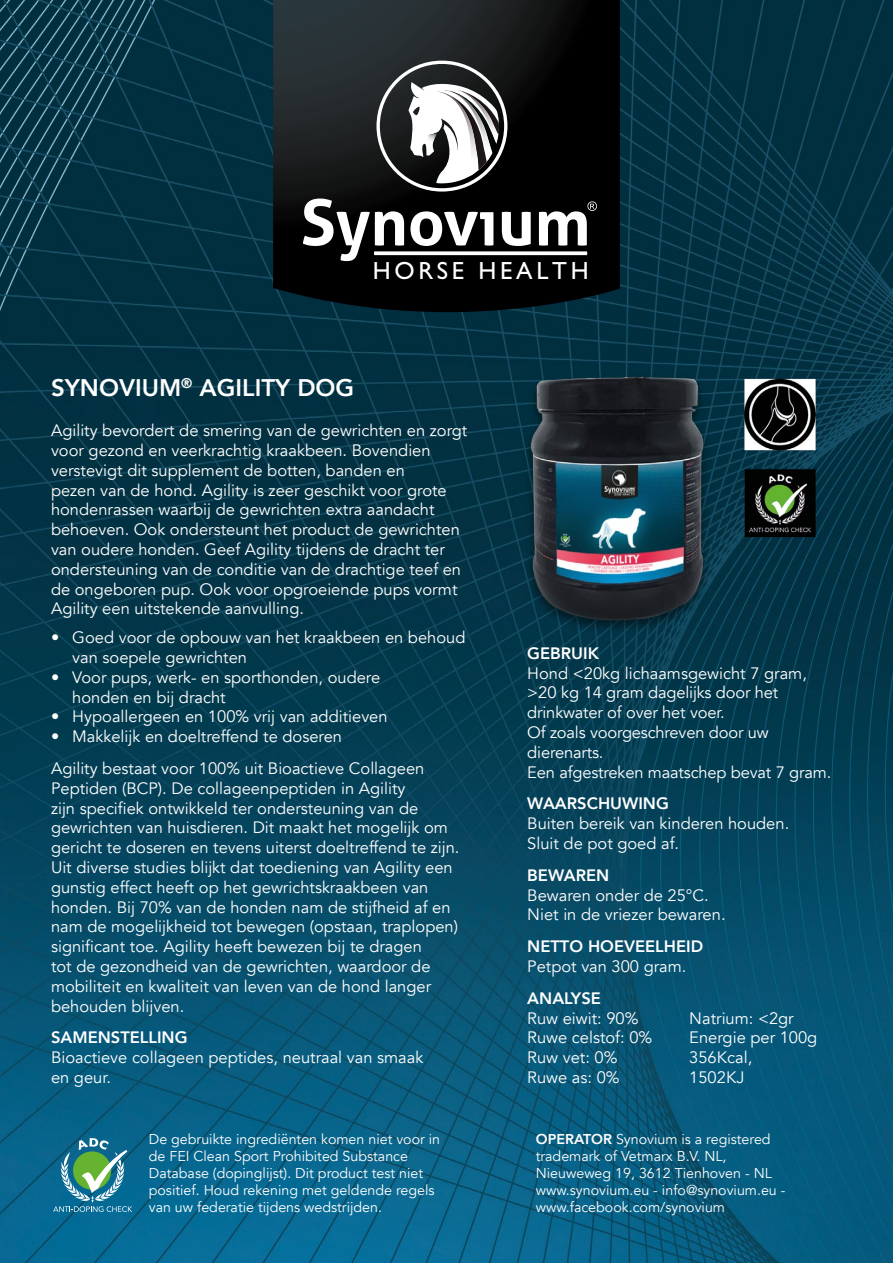
<style>
.page{position:relative;width:893px;height:1263px;background:#fff}
.page>*{position:absolute;margin:0;border:0;box-sizing:border-box;transform-origin:0 0}
.t1{font:24.9px "Gill Sans";letter-spacing:.15em;color:#fff}
.t2{font:800 24px "Avenir";color:#fff}
.t3{font:16.5px/19.8px "Avenir";color:#fff}
.t4{font:800 16.5px "Avenir";color:#fff}
.t5{font:14.25px/17.1px "Avenir";color:#fff}
.s1{font-weight:800}
</style>
<div class="page">
<img style="left:0;top:0;width:893px;height:1263px">
<svg style="left:53px;top:1138px;width:79px;height:74px;background:#418d94"></svg>
<svg style="left:273px;top:0;width:347px;height:312px;background:#0f1315"></svg>
<svg style="left:376px;top:61px;width:131px;height:131px"></svg>
<svg style="left:303px;top:199px;width:294px;height:62px"></svg>
<img style="left:482px;top:334px;width:389px;height:305px">
<h1 class="t1" style="left:373px;top:256px;width:217px">HORSE HEALTH</h1>
<h2 class="t2" style="left:51px;top:369px;width:305px">SYNOVIUM<sup>®</sup> AGILITY DOG</h2>
<p class="t3" style="left:51px;top:421px;width:418px">Agility bevordert de smering van de gewrichten en zorgt voor gezond en veerkrachtig kraakbeen. Bovendien verstevigt dit supplement de botten, banden en<br>pezen van de hond. Agility is zeer geschikt voor grote hondenrassen waarbij de gewrichten extra aandacht behoeven. Ook ondersteunt het product de gewrichten van oudere honden. Geef Agility tijdens de dracht ter ondersteuning van de conditie van de drachtige teef en de ongeboren pup. Ook voor opgroeiende pups vormt Agility een uitstekende aanvulling.</p>
<p class="t3" style="left:72px;top:628px;width:395px;text-indent:-21px">• Goed voor de opbouw van het kraakbeen en behoud van soepele gewrichten</p>
<p class="t3" style="left:72px;top:667px;width:310px;text-indent:-21px">• Voor pups, werk- en sporthonden, oudere honden en bij dracht</p>
<p class="t3" style="left:51px;top:707px;width:338px">• Hypoallergeen en 100% vrij van additieven</p>
<p class="t3" style="left:51px;top:721px;width:375px;line-height:31.8px">• Makkelijk en doeltreffend te doseren<br>Agility bestaat voor 100% uit Bioactieve Collageen</p>
<p class="t3" style="left:51px;top:778px;width:410px">Peptiden (BCP). De collageenpeptiden in Agility<br>zijn specifiek ontwikkeld ter ondersteuning van de gewrichten van huisdieren. Dit maakt het mogelijk om gericht te doseren en tevens uiterst doeltreffend te zijn.<br>Uit diverse studies blijkt dat toediening van Agility een gunstig effect heeft op het gewrichtskraakbeen van honden. Bij 70% van de honden nam de stijfheid af en nam de mogelijkheid tot bewegen (opstaan, traplopen) significant toe. Agility heeft bewezen bij te dragen<br>tot de gezondheid van de gewrichten, waardoor de mobiliteit en kwaliteit van leven van de hond langer behouden blijven.</p>
<p class="t4" style="left:51px;top:1025px;width:138px">SAMENSTELLING</p>
<p class="t3" style="left:51px;top:1048px;width:374px">Bioactieve collageen peptides, neutraal van smaak en geur.</p>
<p class="t4" style="left:527px;top:640px;width:73px">GEBRUIK</p>
<p class="t3" style="left:527px;top:663px;width:305px">Hond &lt;20kg lichaamsgewicht 7 gram, &gt;20 kg 14 gram dagelijks door het drinkwater of over het voer.<br>Of zoals voorgeschreven door uw dierenarts.<br>Een afgestreken maatschep bevat 7 gram.</p>
<p class="t4" style="left:527px;top:791px;width:143px">WAARSCHUWING</p>
<p class="t3" style="left:527px;top:814px;width:263px">Buiten bereik van kinderen houden.<br>Sluit de pot goed af.</p>
<p class="t4" style="left:527px;top:862px;width:84px">BEWAREN</p>
<p class="t3" style="left:527px;top:885px;width:200px">Bewaren onder de 25°C.<br>Niet in de vriezer bewaren.</p>
<p class="t4" style="left:527px;top:933px;width:177px">NETTO HOEVEELHEID</p>
<p class="t3" style="left:527px;top:957px;width:161px">Petpot van 300 gram.</p>
<p class="t4" style="left:527px;top:985px;width:75px">ANALYSE</p>
<p class="t3" style="left:527px;top:1008px;width:113px">Ruw eiwit: 90%</p>
<p class="t3" style="left:689px;top:1008px;width:106px">Natrium: &lt;2gr</p>
<p class="t3" style="left:527px;top:1028px;width:126px">Ruwe celstof: 0%</p>
<p class="t3" style="left:689px;top:1028px;width:130px">Energie per 100g</p>
<p class="t3" style="left:527px;top:1048px;width:92px">Ruw vet: 0%</p>
<p class="t3" style="left:689px;top:1048px;width:64px">356Kcal,</p>
<p class="t3" style="left:527px;top:1068px;width:94px">Ruwe as: 0%</p>
<p class="t3" style="left:689px;top:1068px;width:57px">1502KJ</p>
<p class="t5" style="left:149px;top:1130px;width:293px">De gebruikte ingrediënten komen niet voor in de FEI Clean Sport Prohibited Substance Database (dopinglijst). Dit product test niet positief. Houd rekening met geldende regels van uw federatie tijdens wedstrijden.</p>
<p class="t5" style="left:536px;top:1130px;width:251px"><span class="s1">OPERATOR</span> Synovium is a registered trademark of Vetmarx B.V. NL, Nieuweweg 19, 3612 Tienhoven - NL www.synovium.eu - info@synovium.eu - www.facebook.com/synovium</p>
</div>
